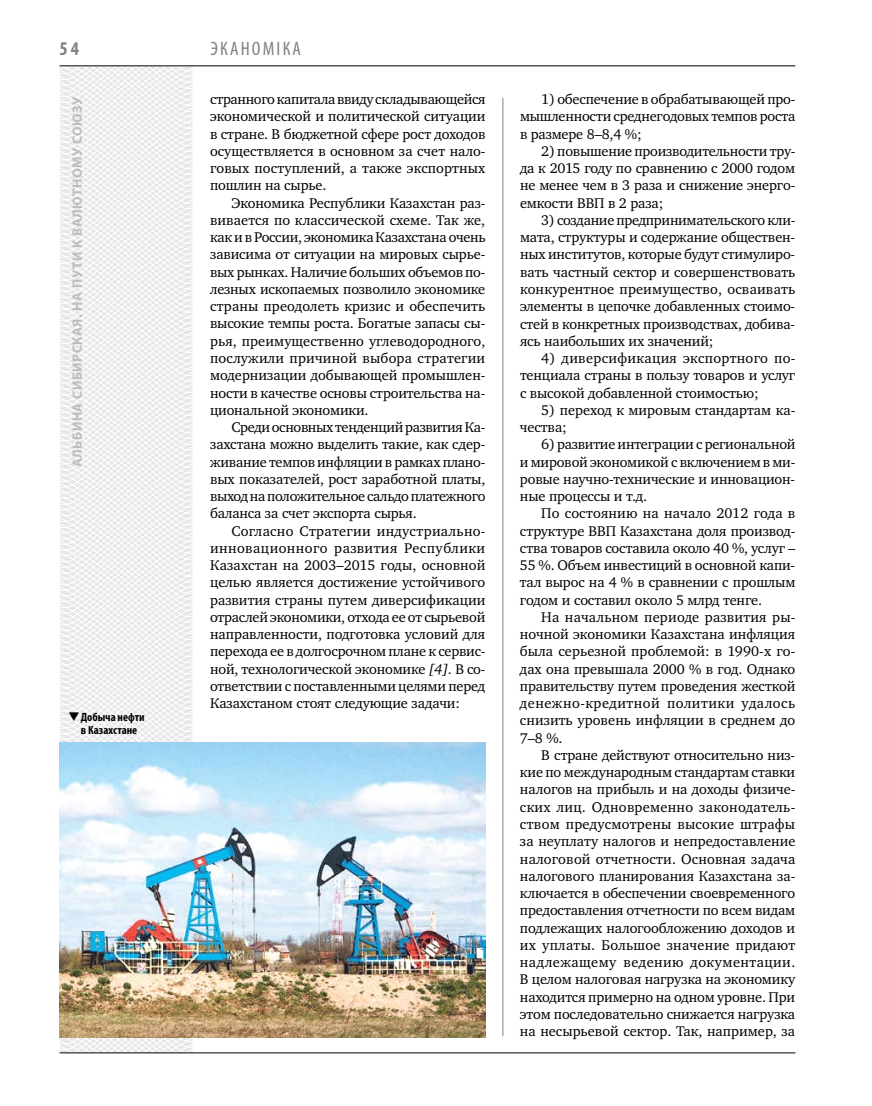
<style>
.page{position:relative;width:872px;height:1106px;background:#fff}
.page>*{position:absolute;margin:0;border:0;box-sizing:border-box;transform-origin:0 0}
.t1{font:condensed 19.5px "Myriad Pro";color:#808285}
.t2{font:700 condensed 19.5px "Myriad Pro";color:#808285}
.t3{font:14.4px/17.2px "Charter C";letter-spacing:-.01em;color:#000;text-align:justify}
.t4{font:700 13.5px "Myriad Pro";letter-spacing:.04em;color:#bcbdc0}
.t5{font:700 condensed 12px/13.5px "Myriad Pro";color:#000;text-align:center}
.s1{font-style:italic}
</style>
<div class="page">
<svg style="left:59px;top:65px;width:192px;height:989px"></svg>
<hr style="left:502px;top:98px;width:1px;height:938px;background:#808285">
<hr style="left:60px;top:1052px;width:735px;height:1px;background:#000">
<hr style="left:60px;top:65px;width:735px;height:1px;background:#000">
<img style="left:60px;top:742px;width:425px;height:295px">
<svg style="left:80px;top:720px;width:12px;height:1px"></svg>
<h1 class="t2" style="left:60px;top:37px;width:21px">54</h1>
<p class="t4" style="left:69px;top:467px;width:372px;rotate:-90deg">Альбина Сибирская. На пути к валютному союзу</p>
<p class="t5" style="left:68px;top:709px;width:78px">❑Добыча нефти в Казахстане</p>
<h1 class="t1" style="left:210px;top:37px;width:92px">эканоміка</h1>
<p class="t3" style="left:210px;top:91px;width:277px">странного капитала ввиду складывающейся экономической и политической ситуации в стране. В бюджетной сфере рост доходов осуществляется в основном за счет нало&shy;говых поступлений, а также экспортных пошлин на сырье.</p>
<p class="t3" style="left:210px;top:194px;width:277px;text-indent:21px">Экономика Республики Казахстан раз&shy;вивается по классической схеме. Так же, как и в России, экономика Казахстана очень зависима от ситуации на мировых сырье&shy;вых рынках. Наличие больших объемов по&shy;лезных ископаемых позволило экономике страны преодолеть кризис и обеспечить высокие темпы роста. Богатые запасы сы&shy;рья, преимущественно углеводородного, послужили причиной выбора стратегии модернизации добывающей промышлен&shy;ности в качестве основы строительства на&shy;циональной экономики.</p>
<p class="t3" style="left:210px;top:418px;width:277px;text-indent:21px">Среди основных тенденций развития Ка&shy;захстана можно выделить такие, как сдер&shy;живание темпов инфляции в рамках плано&shy;вых показателей, рост заработной платы, выход на положительное сальдо платежного баланса за счет экспорта сырья.</p>
<p class="t3" style="left:210px;top:522px;width:277px;text-indent:21px">Согласно Стратегии индустриально&shy;инновационного развития Республики Казахстан на 2003–2015 годы, основной целью является достижение устойчивого развития страны путем диверсификации отраслей экономики, отхода ее от сырьевой направленности, подготовка условий для перехода ее в долгосрочном плане к сервис&shy;ной, технологической экономике <span class="s1">[4].</span> В со&shy;ответствии с поставленными целями перед Казахстаном стоят следующие задачи:</p>
<p class="t3" style="left:520px;top:91px;width:277px;text-indent:21px">1) обеспечение в обрабатывающей про&shy;мышленности среднегодовых темпов роста в размере 8–8,4 %;</p>
<p class="t3" style="left:520px;top:143px;width:277px;text-indent:21px">2) повышение производительности тру&shy;да к 2015 году по сравнению с 2000 годом не менее чем в 3 раза и снижение энерго&shy;емкости ВВП в 2 раза;</p>
<p class="t3" style="left:520px;top:212px;width:277px;text-indent:21px">3) создание предпринимательского кли&shy;мата, структуры и содержание обществен&shy;ных институтов, которые будут стимулиро&shy;вать частный сектор и совершенствовать конкурентное преимущество, осваивать элементы в цепочке добавленных стоимо&shy;стей в конкретных производствах, добива&shy;ясь наибольших их значений;</p>
<p class="t3" style="left:520px;top:350px;width:277px;text-indent:21px">4) диверсификация экспортного по&shy;тенциала страны в пользу товаров и услуг с высокой добавленной стоимостью;</p>
<p class="t3" style="left:520px;top:401px;width:277px;text-indent:21px">5) переход к мировым стандартам ка&shy;чества;</p>
<p class="t3" style="left:520px;top:436px;width:277px;text-indent:21px">6) развитие интеграции с региональной и мировой экономикой с включением в ми&shy;ровые научно-технические и инновацион&shy;ные процессы и т.д.</p>
<p class="t3" style="left:520px;top:505px;width:277px;text-indent:21px">По состоянию на начало 2012 года в структуре ВВП Казахстана доля производ&shy;ства товаров составила около 40 %, услуг – 55 %. Объем инвестиций в основной капи&shy;тал вырос на 4 % в сравнении с прошлым годом и составил около 5 млрд тенге.</p>
<p class="t3" style="left:520px;top:608px;width:277px;text-indent:21px">На начальном периоде развития ры&shy;ночной экономики Казахстана инфляция была серьезной проблемой: в 1990-х го&shy;дах она превышала 2000 % в год. Однако правительству путем проведения жесткой денежно-кредитной политики удалось снизить уровень инфляции в среднем до 7–8 %.</p>
<p class="t3" style="left:520px;top:746px;width:277px;text-indent:21px">В стране действуют относительно низ&shy;кие по международным стандартам ставки налогов на прибыль и на доходы физиче&shy;ских лиц. Одновременно законодатель&shy;ством предусмотрены высокие штрафы за неуплату налогов и непредоставление налоговой отчетности. Основная задача налогового планирования Казахстана за&shy;ключается в обеспечении своевременного предоставления отчетности по всем видам подлежащих налогообложению доходов и их уплаты. Большое значение придают надлежащему ведению документации.<br>В целом налоговая нагрузка на экономику находится примерно на одном уровне. При этом последовательно снижается нагрузка на несырьевой сектор. Так, например, за</p>
</div>
